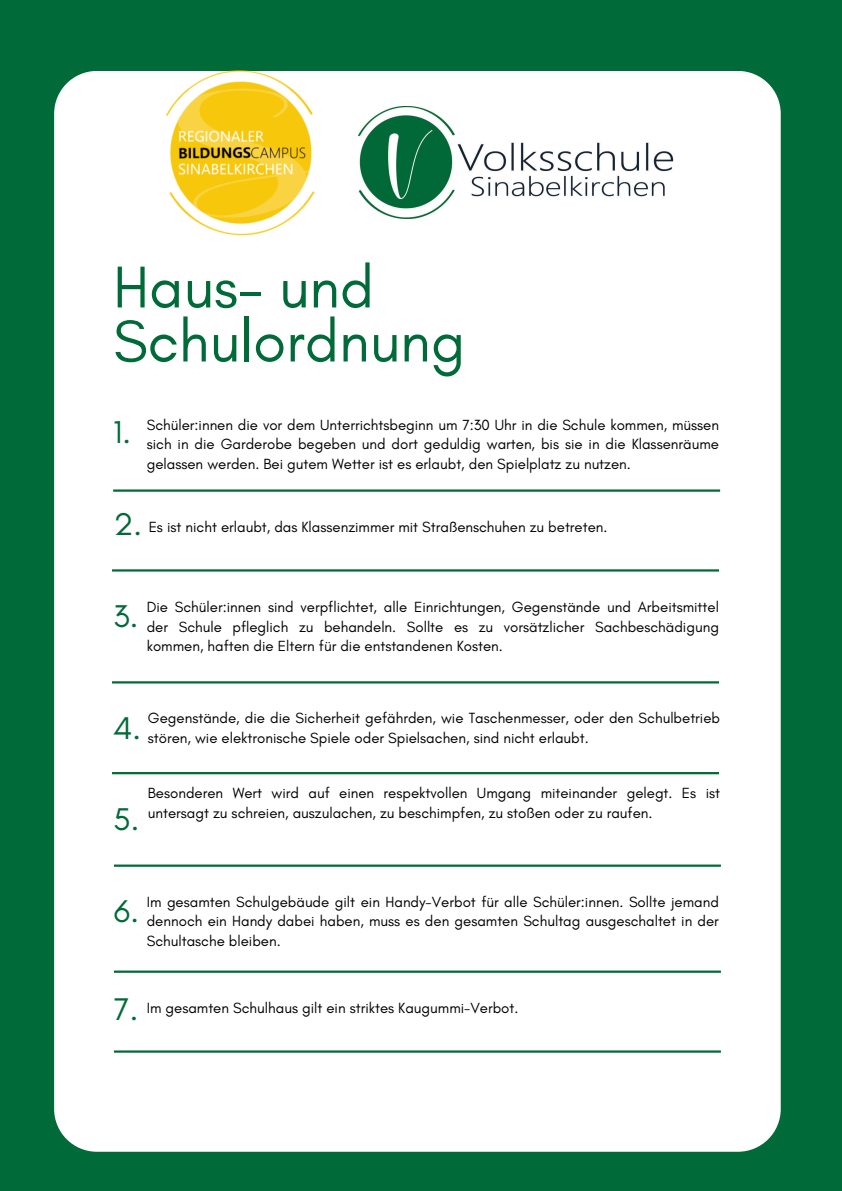
<style>
.page{position:relative;width:842px;height:1191px;background:#fff}
.page>*{position:absolute;margin:0;border:0;box-sizing:border-box;transform-origin:0 0}
.t1{font:60px/54px "Glacial Indifference";color:#006a39}
.t2{font:32px "Glacial Indifference";color:#006a39}
.t3{font:15px/19.5px "Glacial Indifference";color:#000;text-align:justify}
</style>
<div class="page">
<div style="left:0;top:0;width:842px;height:1190px;background:#006a39"></div>
<div style="left:54px;top:71px;width:727px;height:1080px;background:#fff;border-radius:43px"></div>
<hr style="left:113px;top:489px;width:607px;height:2px;background:#006a39">
<hr style="left:112px;top:569px;width:607px;height:2px;background:#006a39">
<img style="left:166px;top:71px;width:149px;height:165px">
<img style="left:359px;top:106px;width:315px;height:112px">
<hr style="left:112px;top:681px;width:607px;height:2px;background:#006a39">
<hr style="left:112px;top:772px;width:607px;height:2px;background:#006a39">
<hr style="left:114px;top:864px;width:607px;height:2px;background:#006a39">
<hr style="left:114px;top:970px;width:607px;height:2px;background:#006a39">
<hr style="left:114px;top:1050px;width:607px;height:2px;background:#006a39">
<h1 class="t1" style="left:113px;top:259px;width:354px">Haus- und<br>Schulordnung</h1>
<h2 class="t2" style="left:113px;top:413px;width:19px">1.</h2>
<h2 class="t3" style="left:147px;top:414px;width:574px">Schüler:innen die vor dem Unterrichtsbeginn um 7:30 Uhr in die Schule kommen, müssen sich in die Garderobe begeben und dort geduldig warten, bis sie in die Klassenräume gelassen werden. Bei gutem Wetter ist es erlaubt, den Spielplatz zu nutzen.</h2>
<p class="t2" style="left:114px;top:504px;width:30px">2.</p>
<p class="t3" style="left:149px;top:516px;width:460px">Es ist nicht erlaubt, das Klassenzimmer mit Straßenschuhen zu betreten.</p>
<h2 class="t2" style="left:113px;top:596px;width:27px">3.</h2>
<p class="t3" style="left:147px;top:597px;width:574px">Die Schüler:innen sind verpflichtet, alle Einrichtungen, Gegenstände und Arbeitsmittel der Schule pfleglich zu behandeln. Sollte es zu vorsätzlicher Sachbeschädigung kommen, haften die Eltern für die entstandenen Kosten.</p>
<p class="t2" style="left:113px;top:708px;width:29px">4.</p>
<h2 class="t3" style="left:148px;top:708px;width:574px">Gegenstände, die die Sicherheit gefährden, wie Taschenmesser, oder den Schulbetrieb stören, wie elektronische Spiele oder Spielsachen, sind nicht erlaubt.</h2>
<h2 class="t2" style="left:113px;top:799px;width:28px">5.</h2>
<h2 class="t3" style="left:148px;top:783px;width:574px">Besonderen Wert wird auf einen respektvollen Umgang miteinander gelegt. Es ist untersagt zu schreien, auszulachen, zu beschimpfen, zu stoßen oder zu raufen.</h2>
<p class="t2" style="left:114px;top:891px;width:26px">6.</p>
<p class="t3" style="left:147px;top:891px;width:574px">Im gesamten Schulgebäude gilt ein Handy-Verbot für alle Schüler:innen. Sollte jemand dennoch ein Handy dabei haben, muss es den gesamten Schultag ausgeschaltet in der Schultasche bleiben.</p>
<h2 class="t2" style="left:114px;top:989px;width:26px">7.</h2>
<p class="t3" style="left:147px;top:997px;width:373px">Im gesamten Schulhaus gilt ein striktes Kaugummi-Verbot.</p>
</div>
